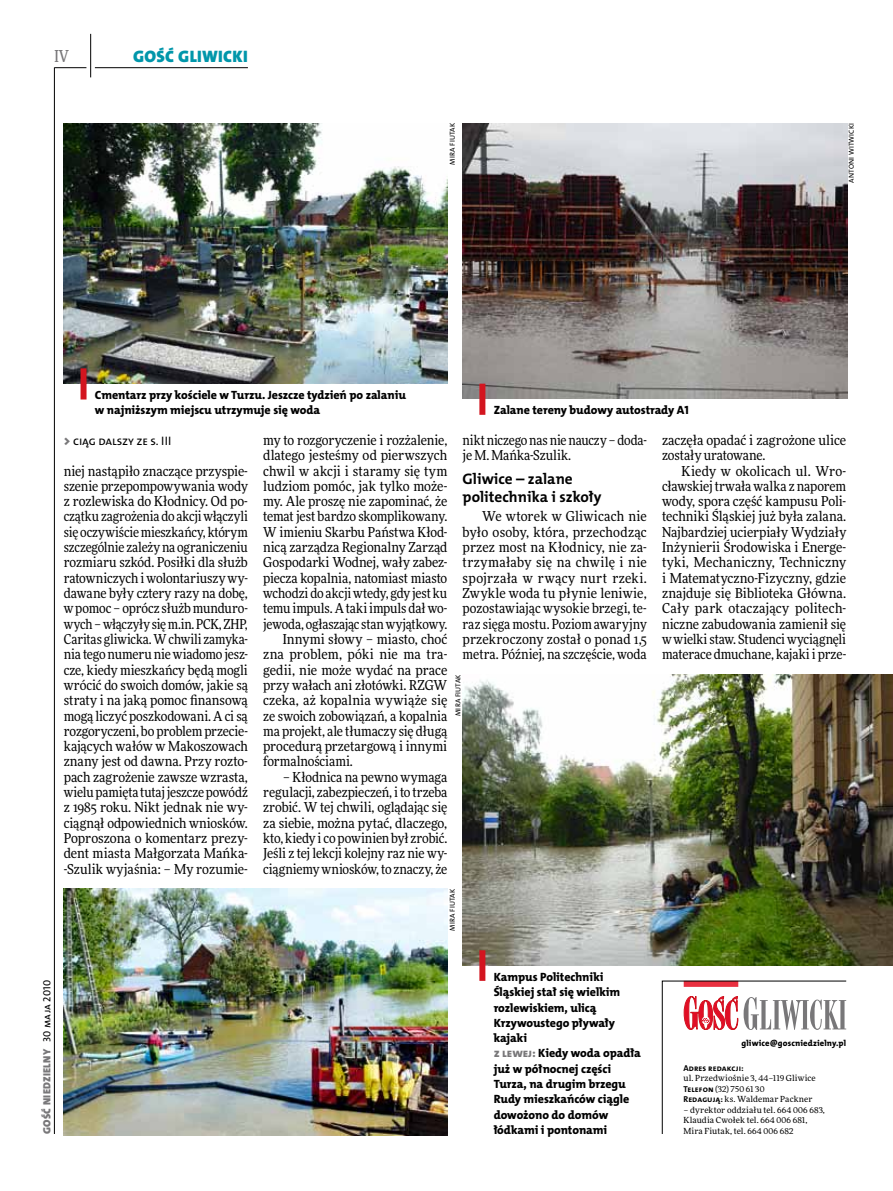
<style>
.page{position:relative;width:893px;height:1191px;background:#fff}
.page>*{position:absolute;margin:0;border:0;box-sizing:border-box;transform-origin:0 0}
.t1{font:16.65px "The Mix HP9 Blk";letter-spacing:.02em;color:#0096aa}
.t2{font:500 16.5px "Freeday Narrow";color:#787779;scale:.9 1}
.t3{font:15.3px/17.7px "The Mix HP7 Bld";color:#000}
.t4{font:13.65px/15.3px "Freeday Narrow News";letter-spacing:-.005em;color:#000;text-align:justify}
.t5{font:13.65px "Freeday Narrow News";letter-spacing:.015em;color:#000}
.t6{font:12.3px "The Mix HP5 Plain";letter-spacing:.005em;color:#000}
.t7{font:12px/15.3px "The Mix HP8 Ex Bld";letter-spacing:-.005em;color:#000}
.t8{font:10.5px "The Mix HP9 Blk";letter-spacing:.025em;color:#787779}
.t9{font:8.55px "The Mix HP8 Ex Bld";letter-spacing:.015em;color:#000}
.t10{font:8.55px "The Mix HP7 Bld";letter-spacing:.015em;color:#000}
.t11{font:8.4px/10.5px "Freeday News";letter-spacing:.02em;color:#000}
.t12{font:7.2px "The Mix HP5 Plain";letter-spacing:.015em;color:#000}
.s1{font-family:"The Mix HP9 Blk";color:#787779}
.s2{font-family:"The Mix HP5 Plain";color:#000}
.s3{color:#787779}
.s4{font-family:"The Mix HP7 Bld";font-size:8.55px}
</style>
<div class="page">
<hr style="left:54px;top:67px;width:1px;height:1067px;background:#000">
<hr style="left:90px;top:34px;width:1px;height:43px;background:#000">
<hr style="left:54px;top:67px;width:32px;height:1px;background:#000">
<hr style="left:95px;top:67px;width:153px;height:1px;background:#000">
<svg style="left:662px;top:980px;width:185px;height:154px"></svg>
<img style="left:64px;top:123px;width:383px;height:261px">
<img style="left:463px;top:123px;width:384px;height:276px">
<img style="left:64px;top:889px;width:383px;height:246px">
<img style="left:463px;top:674px;width:430px;height:291px">
<div style="left:479px;top:950px;width:6px;height:31px;background:#d3151f"></div>
<div style="left:81px;top:368px;width:6px;height:31px;background:#d3151f"></div>
<div style="left:479px;top:384px;width:6px;height:31px;background:#d3151f"></div>
<p class="t2" style="left:54px;top:46px;width:17px">IV</p>
<p class="t1" style="left:133px;top:46px;width:116px">GOŚĆ GLIWICKI</p>
<p class="t12" style="left:448px;top:165px;width:43px;rotate:-90deg">mira fi utak</p>
<p class="t12" style="left:847px;top:183px;width:60px;rotate:-90deg">Antoni Witwicki</p>
<p class="t7" style="left:95px;top:387px;width:312px">Cmentarz przy kościele w Turzu. Jeszcze tydzień po zalaniu w najniższym miejscu utrzymuje się woda</p>
<p class="t7" style="left:494px;top:403px;width:197px">Zalane tereny budowy autostrady A1</p>
<p class="t6" style="left:64px;top:433px;width:109px"><span class="s1">&gt;</span> ciąg dalszy ze s. III</p>
<p class="t4" style="left:64px;top:463px;width:186px">niej nastąpiło znaczące przyspie&shy;szenie przepompowywania wody z rozlewiska do Kłodnicy. Od po&shy;czątku zagrożenia do akcji włączyli się oczywiście mieszkańcy, którym szczególnie zależy na ograniczeniu rozmiaru szkód. Posiłki dla służb ratowniczych i wolontariuszy wy&shy;dawane były cztery razy na dobę, w pomoc – oprócz służb munduro&shy;wych – włączyły się m.in. PCK, ZHP, Caritas gliwicka. W chwili zamyka&shy;nia tego numeru nie wiadomo jesz&shy;cze, kiedy mieszkańcy będą mogli wrócić do swoich domów, jakie są straty i na jaką pomoc finansową mogą liczyć poszkodowani. A ci są rozgoryczeni, bo problem przecie&shy;kających wałów w Makoszowach znany jest od dawna. Przy rozto&shy;pach zagrożenie zawsze wzrasta, wielu pamięta tutaj jeszcze powódź z 1985 roku. Nikt jednak nie wy&shy;ciągnął odpowiednich wniosków.<br>Poproszona o komentarz prezy&shy;dent miasta Małgorzata Mańka--Szulik wyjaśnia: – My rozumie-</p>
<p class="t4" style="left:263px;top:432px;width:186px">my to rozgoryczenie i rozżalenie,</p>
<p class="t4" style="left:263px;top:447px;width:186px">dlatego jesteśmy od pierwszych</p>
<p class="t4" style="left:263px;top:463px;width:186px">chwil w akcji i staramy się tym</p>
<p class="t4" style="left:263px;top:478px;width:186px">ludziom pomóc, jak tylko może-</p>
<p class="t4" style="left:263px;top:493px;width:186px">my. Ale proszę nie zapominać, że</p>
<p class="t4" style="left:263px;top:509px;width:186px">temat jest bardzo skomplikowany.</p>
<p class="t4" style="left:263px;top:524px;width:186px">W imieniu Skarbu Państwa Kłod-</p>
<p class="t4" style="left:263px;top:539px;width:186px">nicą zarządza Regionalny Zarząd</p>
<p class="t4" style="left:263px;top:555px;width:186px">Gospodarki Wodnej, wały zabez-</p>
<p class="t4" style="left:263px;top:570px;width:186px">piecza kopalnia, natomiast miasto</p>
<p class="t4" style="left:263px;top:585px;width:186px">wchodzi do akcji wtedy, gdy jest ku</p>
<p class="t4" style="left:263px;top:600px;width:186px">temu impuls. A taki impuls dał wo-</p>
<p class="t4" style="left:263px;top:616px;width:186px">jewoda, ogłaszając stan wyjątkowy.</p>
<p class="t4" style="left:283px;top:631px;width:166px">Innymi słowy – miasto, choć</p>
<p class="t5" style="left:263px;top:646px;width:186px">zna problem, póki nie ma tra-</p>
<p class="t4" style="left:263px;top:662px;width:186px">gedii, nie może wydać na prace</p>
<p class="t4" style="left:263px;top:677px;width:186px">przy wałach ani złotówki. RZGW</p>
<p class="t4" style="left:263px;top:692px;width:186px">czeka, aż kopalnia wywiąże się</p>
<p class="t4" style="left:263px;top:708px;width:186px">ze swoich zobowiązań, a kopalnia</p>
<p class="t4" style="left:263px;top:723px;width:186px">ma projekt, ale tłumaczy się długą</p>
<p class="t4" style="left:263px;top:738px;width:186px">procedurą przetargową i innymi</p>
<p class="t4" style="left:263px;top:754px;width:91px">formalnościami.</p>
<p class="t4" style="left:263px;top:769px;width:186px;text-indent:20px">– Kłodnica na pewno wymaga regulacji, zabezpieczeń, i to trzeba zrobić. W tej chwili, oglądając się za siebie, można pytać, dlaczego, kto, kiedy i co powinien był zrobić.<br>Jeśli z tej lekcji kolejny raz nie wy&shy;ciągniemy wniosków, to znaczy, że</p>
<p class="t4" style="left:463px;top:432px;width:186px">nikt niczego nas nie nauczy – doda&shy;je M. Mańka-Szulik.</p>
<p class="t3" style="left:463px;top:470px;width:140px">Gliwice – zalane politechnika i szkoły</p>
<p class="t4" style="left:463px;top:509px;width:186px;text-indent:20px">We wtorek w Gliwicach nie było osoby, która, przechodząc przez most na Kłodnicy, nie za&shy;trzymałaby się na chwilę i nie spojrzała w rwący nurt rzeki.<br>Zwykle woda tu płynie leniwie, pozostawiając wysokie brzegi, te&shy;raz sięga mostu. Poziom awaryjny przekroczony został o ponad 1,5 metra. Później, na szczęście, woda</p>
<p class="t12" style="left:453px;top:716px;width:43px;rotate:-90deg">Mira Fiutak</p>
<p class="t12" style="left:448px;top:930px;width:43px;rotate:-90deg">Mira Fiutak</p>
<p class="t4" style="left:662px;top:432px;width:186px">zaczęła opadać i zagrożone ulice zostały uratowane.</p>
<p class="t4" style="left:662px;top:463px;width:186px;text-indent:20px">Kiedy w okolicach ul. Wro&shy;cławskiej trwała walka z naporem wody, spora część kampusu Poli&shy;techniki Śląskiej już była zalana.<br>Najbardziej ucierpiały Wydziały Inżynierii Środowiska i Energe&shy;tyki, Mechaniczny, Techniczny i Matematyczno-Fizyczny, gdzie znajduje się Biblioteka Główna.<br>Cały park otaczający politech&shy;niczne zabudowania zamienił się w wielki staw. Studenci wyciągnęli materace dmuchane, kajaki i prze-</p>
<p class="t8" style="left:40px;top:1134px;width:156px;rotate:-90deg">GOŚĆ NIEDZIELNY <span class="s2">30 maja 2010</span></p>
<p class="t7" style="left:494px;top:969px;width:149px">Kampus Politechniki<br>Śląskiej stał się wielkim rozlewiskiem, ulicą<br>Krzywoustego pływały kajaki<br><span class="s3">z lewej:</span> Kiedy woda opadła już w północnej części<br>Turza, na drugim brzegu<br>Rudy mieszkańców ciągle dowożono do domów łódkami i pontonami</p>
<p class="t9" style="left:741px;top:1037px;width:106px">gliwice@goscniedzielny.pl</p>
<p class="t10" style="left:683px;top:1062px;width:62px">Adres redakcji:</p>
<p class="t11" style="left:683px;top:1073px;width:134px">ul. Przedwiośnie 3, 44–119 Gliwice<br><span class="s4">Telefon</span> (32) 750 61 30<br><span class="s4">Redagują:</span> ks. Waldemar Packner</p>
<p class="t11" style="left:683px;top:1104px;width:143px">– dyrektor oddziału tel. 664 006 683,<br>Klaudia Cwołek tel. 664 006 681,<br>Mira Fiutak, tel. 664 006 682</p>
</div>
